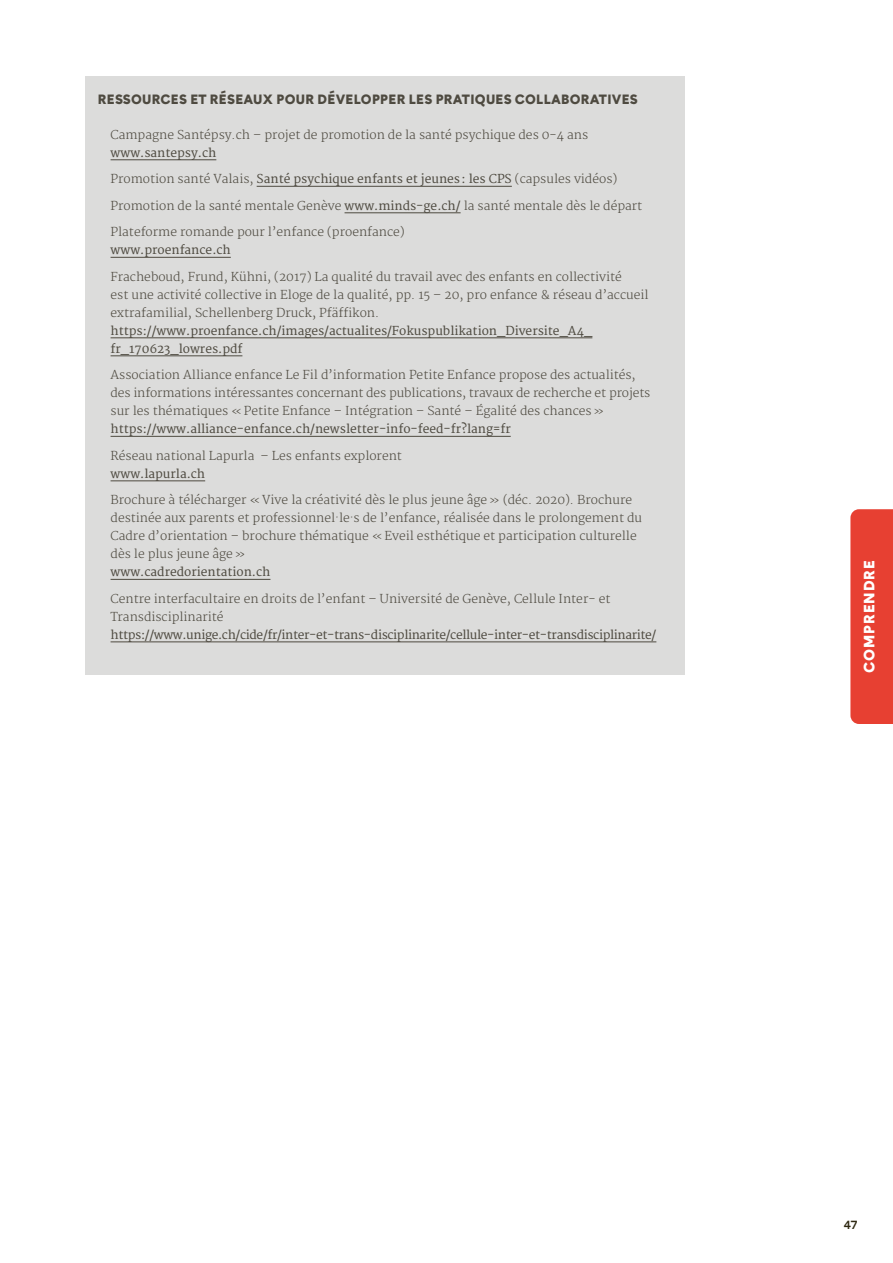
<style>
.page{position:relative;width:893px;height:1263px;background:#fff}
.page>*{position:absolute;margin:0;border:0;box-sizing:border-box;transform-origin:0 0}
.t1{font:900 15px "Buenos Aires";letter-spacing:.06em;color:#fff}
.t2{font:900 13.5px "Buenos Aires";letter-spacing:.02em;color:#4e4a40}
.t3{font:300 12px/18px "Merriweather";color:#4e4a40}
.t4{font:12px/18px "Merriweather";color:#4e4a40}
.t5{font:12px "Merriweather";letter-spacing:-.03em;color:#4e4a40}
.t6{font:600 12px "Buenos Aires";color:#2f2912}
.s1{font-weight:400}
</style>
<div class="page">
<div style="left:850px;top:509px;width:43px;height:215px;background:#e74032"></div>
<div style="left:85px;top:77px;width:600px;height:598px;background:#dcdcdb"></div>
<hr style="left:111px;top:160px;width:105px;height:1px;background:#4e4a40">
<hr style="left:257px;top:186px;width:255px;height:1px;background:#4e4a40">
<hr style="left:345px;top:213px;width:116px;height:1px;background:#4e4a40">
<hr style="left:111px;top:257px;width:120px;height:1px;background:#4e4a40">
<hr style="left:111px;top:338px;width:481px;height:1px;background:#4e4a40">
<hr style="left:111px;top:356px;width:131px;height:1px;background:#4e4a40">
<hr style="left:111px;top:436px;width:400px;height:1px;background:#4e4a40">
<hr style="left:111px;top:481px;width:94px;height:1px;background:#4e4a40">
<hr style="left:111px;top:579px;width:159px;height:1px;background:#4e4a40">
<hr style="left:111px;top:642px;width:545px;height:1px;background:#4e4a40">
<p class="t2" style="left:98px;top:87px;width:541px">RESSOURCES ET RÉSEAUX POUR DÉVELOPPER LES PRATIQUES COLLABORATIVES</p>
<p class="t3" style="left:111px;top:126px;width:479px">Campagne Santépsy.ch – projet de promotion de la santé psychique des 0-4 ans</p>
<p class="t4" style="left:111px;top:144px;width:107px">www.santepsy.ch</p>
<p class="t3" style="left:111px;top:171px;width:508px">Promotion santé Valais, <span class="s1">Santé psychique enfants et jeunes: les CPS</span> (capsules vidéos)</p>
<p class="t3" style="left:111px;top:197px;width:533px">Promotion de la santé mentale Genève <span class="s1">www.minds-ge.ch/</span> la santé mentale dès le départ</p>
<p class="t3" style="left:111px;top:224px;width:296px">Plateforme romande pour l’enfance (proenfance)</p>
<p class="t4" style="left:111px;top:242px;width:122px">www.proenfance.ch</p>
<p class="t3" style="left:111px;top:268px;width:540px">Fracheboud, Frund, Kühni, (2017) La qualité du travail avec des enfants en collectivité<br>est une activité collective in Eloge de la qualité, pp. 15 – 20, pro enfance &amp; réseau d’accueil extrafamilial, Schellenberg Druck, Pfäffikon.</p>
<p class="t4" style="left:111px;top:322px;width:483px">https://www.proenfance.ch/images/actualites/Fokuspublikation_Diversite_A4_ fr_170623_lowres.pdf</p>
<p class="t3" style="left:111px;top:367px;width:541px">Association Alliance enfance Le Fil d’information Petite Enfance propose des actualités, des informations intéressantes concernant des publications, travaux de recherche et projets sur les thématiques «Petite Enfance – Intégration – Santé – Égalité des chances»</p>
<p class="t4" style="left:111px;top:421px;width:402px">https://www.alliance-enfance.ch/newsletter-info-feed-fr?lang=fr</p>
<p class="t3" style="left:111px;top:447px;width:293px">Réseau national Lapurla – Les enfants explorent</p>
<p class="t4" style="left:111px;top:465px;width:96px">www.lapurla.ch</p>
<p class="t3" style="left:111px;top:492px;width:533px">Brochure à télécharger «Vive la créativité dès le plus jeune âge» (déc. 2020). Brochure destinée aux parents et professionnel·le·s de l’enfance, réalisée dans le prolongement du Cadre d’orientation – brochure thématique «Eveil esthétique et participation culturelle dès le plus jeune âge»</p>
<p class="t4" style="left:111px;top:564px;width:161px">www.cadredorientation.ch</p>
<p class="t3" style="left:111px;top:590px;width:501px">Centre interfacultaire en droits de l’enfant – Université de Genève, Cellule Inter- et<br>Transdisciplinarité</p>
<p class="t5" style="left:111px;top:628px;width:547px">https://www.unige.ch/cide/fr/inter-et-trans-disciplinarite/cellule-inter-et-transdisciplinarite/</p>
<p class="t1" style="left:856px;top:673px;width:114px;rotate:-90deg">COMPRENDRE</p>
<p class="t6" style="left:844px;top:1214px;width:15px">47</p>
</div>
